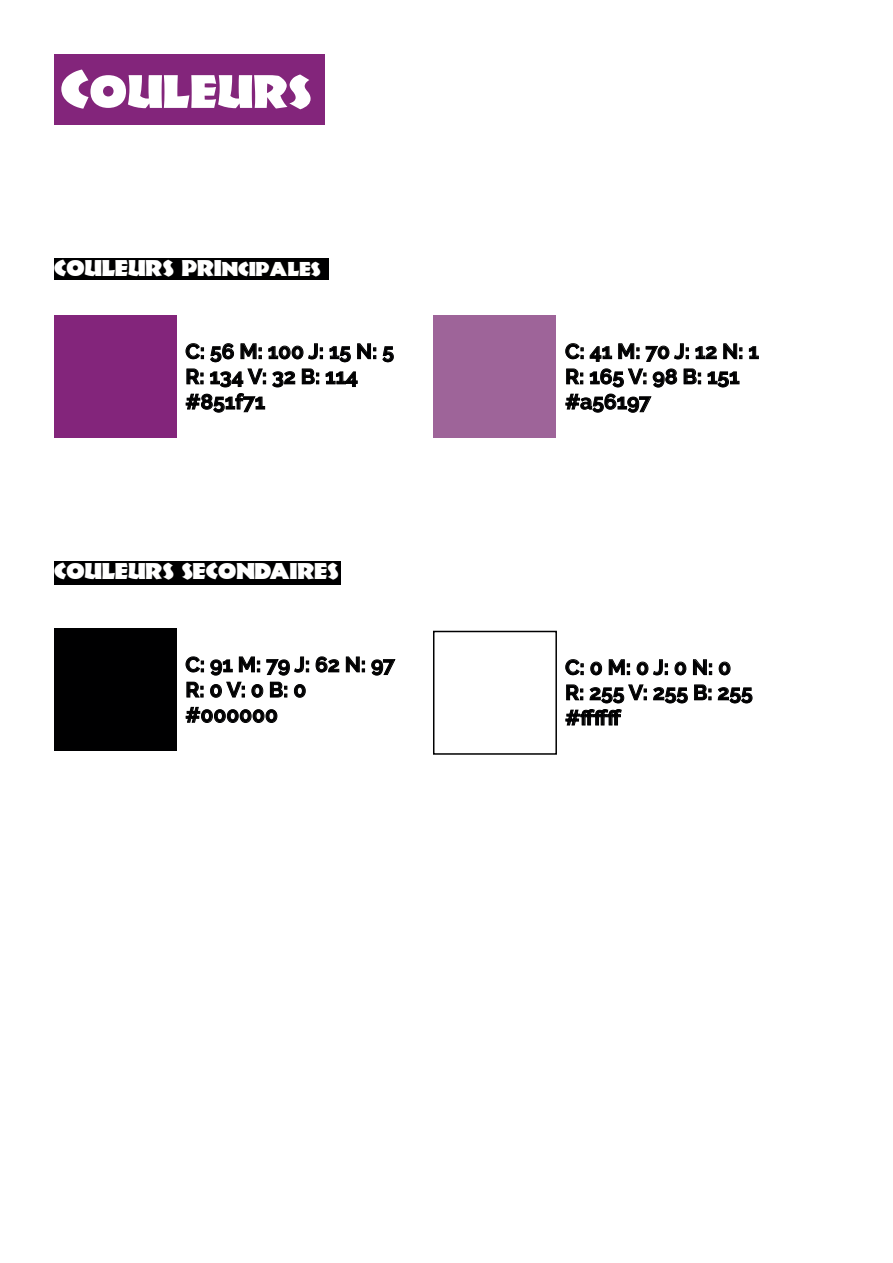
<style>
.page{position:relative;width:893px;height:1263px;background:#fff}
.page>*{position:absolute;margin:0;border:0;box-sizing:border-box;transform-origin:0 0}
.t1{font:52.5px "Jungle Fever NF";color:#fff}
.t2{font:22.5px "Jungle Fever NF";color:#fff}
.t3{font:700 21px/25.2px "Raleway";color:#000001}
</style>
<div class="page">
<div style="left:54px;top:54px;width:270px;height:71px;background:#83257b"></div>
<div style="left:54px;top:315px;width:122px;height:123px;background:#83257b"></div>
<svg style="left:382px;top:346px;width:12px;height:17px"></svg>
<svg style="left:185px;top:343px;width:191px;height:70px"></svg>
<div style="left:434px;top:315px;width:122px;height:123px;background:#9e6499"></div>
<svg style="left:565px;top:343px;width:47px;height:19px"></svg>
<svg style="left:618px;top:343px;width:21px;height:16px"></svg>
<svg style="left:645px;top:343px;width:44px;height:19px"></svg>
<svg style="left:695px;top:346px;width:22px;height:13px"></svg>
<svg style="left:723px;top:343px;width:19px;height:17px"></svg>
<svg style="left:749px;top:346px;width:10px;height:13px"></svg>
<svg style="left:683px;top:368px;width:18px;height:17px"></svg>
<svg style="left:707px;top:371px;width:33px;height:17px"></svg>
<svg style="left:565px;top:368px;width:112px;height:45px"></svg>
<div style="left:54px;top:629px;width:122px;height:122px;background:#000001"></div>
<svg style="left:185px;top:656px;width:19px;height:17px"></svg>
<svg style="left:315px;top:656px;width:25px;height:17px"></svg>
<svg style="left:346px;top:656px;width:19px;height:17px"></svg>
<svg style="left:371px;top:659px;width:24px;height:17px"></svg>
<svg style="left:186px;top:681px;width:17px;height:17px"></svg>
<svg style="left:210px;top:656px;width:99px;height:42px"></svg>
<svg style="left:185px;top:707px;width:93px;height:16px"></svg>
<div style="left:54px;top:258px;width:274px;height:21px;background:#000001"></div>
<div style="left:54px;top:561px;width:286px;height:24px;background:#000001"></div>
<div style="left:433px;top:631px;width:124px;height:124px;background:#fff;border:2px solid #000001"></div>
<svg style="left:565px;top:659px;width:19px;height:16px"></svg>
<svg style="left:590px;top:661px;width:12px;height:15px"></svg>
<svg style="left:608px;top:659px;width:22px;height:16px"></svg>
<svg style="left:636px;top:659px;width:32px;height:17px"></svg>
<svg style="left:674px;top:661px;width:13px;height:15px"></svg>
<svg style="left:693px;top:659px;width:19px;height:17px"></svg>
<svg style="left:718px;top:661px;width:13px;height:15px"></svg>
<svg style="left:653px;top:687px;width:35px;height:17px"></svg>
<svg style="left:694px;top:684px;width:17px;height:16px"></svg>
<svg style="left:718px;top:687px;width:35px;height:17px"></svg>
<svg style="left:565px;top:684px;width:82px;height:42px"></svg>
<h1 class="t1" style="left:60px;top:59px;width:253px">Couleurs</h1>
<p class="t2" style="left:54px;top:255px;width:268px">COULEURS PRIncipales</p>
<p class="t3" style="left:185px;top:339px;width:210px">C: 56 M: 100 J: 15 N: 5<br>R: 134 V: 32 B: 114 #851f71</p>
<p class="t3" style="left:565px;top:339px;width:195px">C: 41 M: 70 J: 12 N: 1<br>R: 165 V: 98 B: 151 #a56197</p>
<p class="t2" style="left:54px;top:558px;width:286px">COULEURS SECONDAIRES</p>
<p class="t3" style="left:185px;top:652px;width:211px">C: 91 M: 79 J: 62 N: 97<br>R: 0 V: 0 B: 0 #000000</p>
<p class="t3" style="left:565px;top:655px;width:189px">C: 0 M: 0 J: 0 N: 0<br>R: 255 V: 255 B: 255 #ffffff</p>
</div>
